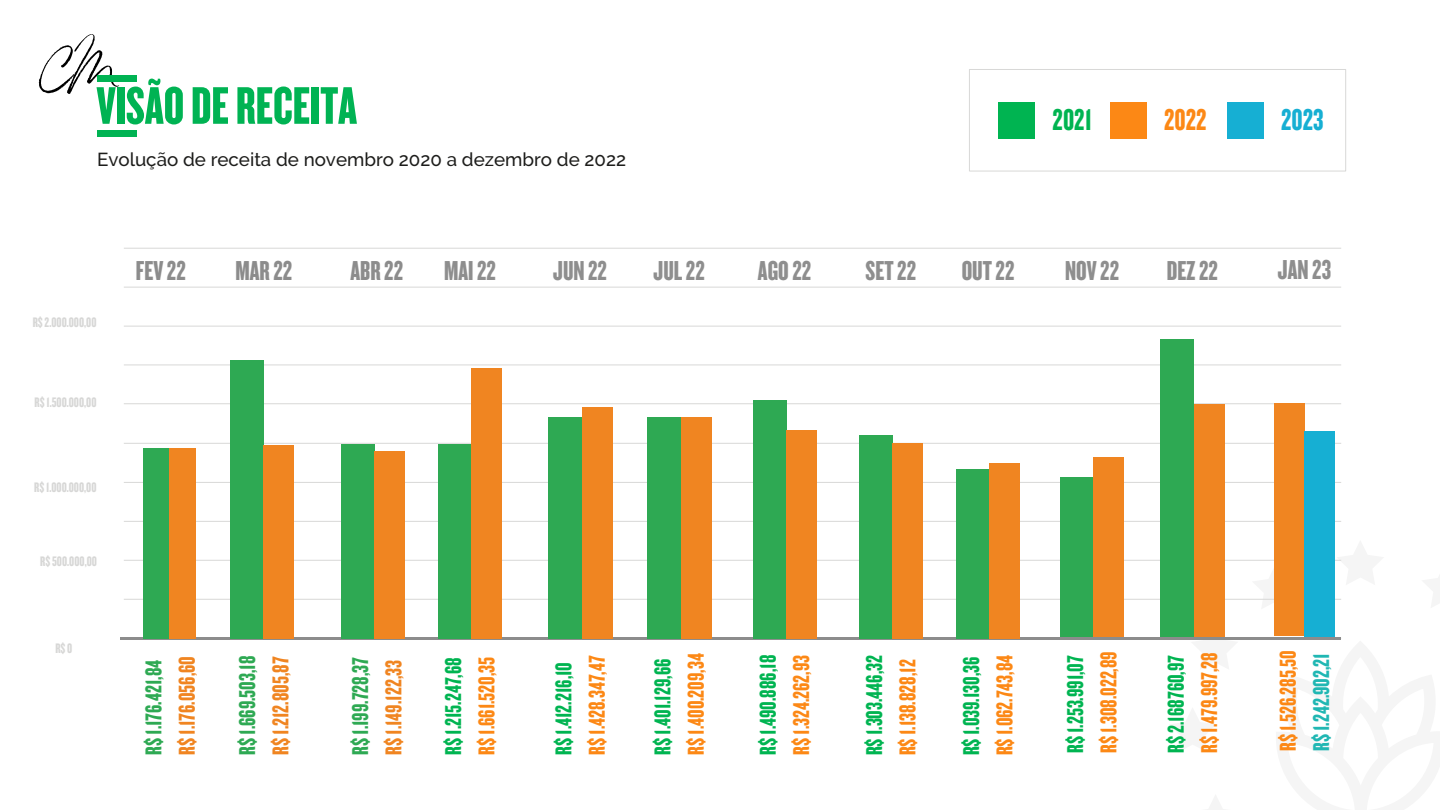
<style>
.page{position:relative;width:1440px;height:810px;background:#fff}
.page>*{position:absolute;margin:0;border:0;box-sizing:border-box;transform-origin:0 0}
.t1{font:54.97px "Knockout 68 Full Featherwt";color:#00b353}
.t2{font:31.35px "Knockout 68 Full Featherwt";color:#00b451}
.t3{font:31.35px "Knockout 68 Full Featherwt";color:#fc8815}
.t4{font:31.35px "Knockout 68 Full Featherwt";color:#16afd3}
.t5{font:28.42px "Knockout 68 Full Featherwt";color:#8e8e8e}
.t6{font:28.42px "Knockout 68 Full Featherwt";color:#8c8c8c}
.t7{font:23.85px "Knockout 68 Full Featherwt";color:#fc8815}
.t8{font:23.85px "Knockout 68 Full Featherwt";color:#00b451}
.t9{font:23.85px "Knockout 68 Full Featherwt";color:#2ea953}
.t10{font:23.85px "Knockout 68 Full Featherwt";color:#f08521}
.t11{font:23.85px "Knockout 68 Full Featherwt";color:#20b7b3}
.t12{font:500 18.75px "Raleway";color:#1d1d1b}
.t13{font:14.33px "Knockout 68 Full Featherwt";color:#d7d7d6}
</style>
<div class="page">
<svg style="left:1191px;top:625px;width:47px;height:15px"></svg>
<hr style="left:124px;top:599px;width:1217px;height:1px;background:#d8d8d7">
<hr style="left:124px;top:560px;width:1217px;height:1px;background:#d8d8d7">
<hr style="left:124px;top:521px;width:1217px;height:1px;background:#d8d8d7">
<hr style="left:124px;top:482px;width:1217px;height:1px;background:#d8d8d7">
<hr style="left:124px;top:443px;width:1217px;height:1px;background:#d8d8d7">
<hr style="left:124px;top:403px;width:1217px;height:1px;background:#d8d8d7">
<hr style="left:124px;top:365px;width:1217px;height:1px;background:#d8d8d7">
<hr style="left:124px;top:326px;width:1217px;height:1px;background:#d8d8d7">
<hr style="left:124px;top:287px;width:1217px;height:1px;background:#d8d8d7">
<hr style="left:124px;top:248px;width:1217px;height:1px;background:#d8d8d7">
<svg style="left:39px;top:34px;width:80px;height:60px"></svg>
<div style="left:97px;top:75px;width:40px;height:6px;background:#00b353"></div>
<div style="left:97px;top:130px;width:40px;height:6px;background:#00b353"></div>
<div style="left:998px;top:102px;width:37px;height:36px;background:#00b451"></div>
<div style="left:969px;top:69px;width:377px;height:102px;border:1px solid #d8d8d7"></div>
<div style="left:1110px;top:102px;width:36px;height:36px;background:#fc8815"></div>
<div style="left:1227px;top:102px;width:36px;height:36px;background:#16afd3"></div>
<hr style="left:121px;top:637px;width:1220px;height:2px;background:#8c8c8c">
<div style="left:230px;top:360px;width:33px;height:279px;background:#2ea953"></div>
<div style="left:263px;top:445px;width:31px;height:194px;background:#f08521"></div>
<div style="left:143px;top:448px;width:26px;height:191px;background:#2ea953"></div>
<div style="left:169px;top:448px;width:27px;height:191px;background:#f08521"></div>
<div style="left:341px;top:444px;width:34px;height:195px;background:#2ea953"></div>
<div style="left:375px;top:451px;width:30px;height:188px;background:#f08521"></div>
<div style="left:438px;top:444px;width:34px;height:195px;background:#2ea953"></div>
<div style="left:472px;top:368px;width:30px;height:271px;background:#f08521"></div>
<div style="left:548px;top:417px;width:34px;height:222px;background:#2ea953"></div>
<div style="left:582px;top:407px;width:30px;height:232px;background:#f08521"></div>
<div style="left:647px;top:417px;width:34px;height:222px;background:#2ea953"></div>
<div style="left:681px;top:417px;width:30px;height:222px;background:#f08521"></div>
<div style="left:753px;top:400px;width:33px;height:239px;background:#2ea953"></div>
<div style="left:786px;top:430px;width:31px;height:209px;background:#f08521"></div>
<div style="left:859px;top:436px;width:34px;height:203px;background:#2ea953"></div>
<div style="left:893px;top:443px;width:30px;height:196px;background:#f08521"></div>
<div style="left:956px;top:470px;width:34px;height:169px;background:#2ea953"></div>
<div style="left:990px;top:464px;width:30px;height:175px;background:#f08521"></div>
<div style="left:1060px;top:477px;width:34px;height:160px;background:#2ea953"></div>
<div style="left:1094px;top:457px;width:30px;height:180px;background:#f08521"></div>
<div style="left:1161px;top:339px;width:33px;height:297px;background:#2ea953"></div>
<div style="left:1194px;top:404px;width:30px;height:232px;background:#f08521"></div>
<div style="left:1274px;top:404px;width:31px;height:232px;background:#f08521"></div>
<div style="left:1305px;top:431px;width:30px;height:205px;background:#16afd3"></div>
<h1 class="t1" style="left:97px;top:72px;width:262px">VISÃO DE RECEITA</h1>
<p class="t12" style="left:97px;top:148px;width:531px">Evolução de receita de novembro 2020 a dezembro de 2022</p>
<h2 class="t2" style="left:1053px;top:100px;width:41px">2021</h2>
<h2 class="t3" style="left:1164px;top:100px;width:44px">2022</h2>
<h2 class="t4" style="left:1281px;top:100px;width:44px">2023</h2>
<p class="t13" style="left:33px;top:314px;width:65px">R$ 2.000.000,00</p>
<p class="t13" style="left:35px;top:394px;width:63px">R$ 1.500.000,00</p>
<p class="t13" style="left:34px;top:478px;width:64px">R$ 1.000.000,00</p>
<p class="t13" style="left:40px;top:552px;width:58px">R$ 500.000,00</p>
<p class="t13" style="left:55px;top:640px;width:19px">R$ 0</p>
<p class="t6" style="left:136px;top:254px;width:52px">FEV 22</p>
<p class="t6" style="left:235px;top:254px;width:58px">MAR 22</p>
<p class="t6" style="left:350px;top:254px;width:54px">ABR 22</p>
<p class="t5" style="left:444px;top:254px;width:53px">MAI 22</p>
<p class="t5" style="left:553px;top:254px;width:55px">JUN 22</p>
<p class="t5" style="left:654px;top:254px;width:53px">JUL 22</p>
<p class="t5" style="left:758px;top:254px;width:55px">AGO 22</p>
<p class="t5" style="left:866px;top:254px;width:52px">SET 22</p>
<p class="t5" style="left:962px;top:254px;width:54px">OUT 22</p>
<p class="t5" style="left:1065px;top:254px;width:56px">NOV 22</p>
<p class="t5" style="left:1167px;top:254px;width:53px">DEZ 22</p>
<p class="t9" style="left:139px;top:755px;width:96px;rotate:-90deg">R$ 1.176.421,84</p>
<p class="t10" style="left:172px;top:755px;width:100px;rotate:-90deg">R$ 1.176.056,60</p>
<p class="t9" style="left:233px;top:755px;width:100px;rotate:-90deg">R$ 1.669.503,18</p>
<p class="t10" style="left:266px;top:755px;width:100px;rotate:-90deg">R$ 1.212.805,87</p>
<p class="t9" style="left:346px;top:755px;width:99px;rotate:-90deg">R$ 1.199.728,37</p>
<p class="t10" style="left:379px;top:755px;width:96px;rotate:-90deg">R$ 1.149.122,33</p>
<p class="t8" style="left:439px;top:755px;width:99px;rotate:-90deg">R$ 1.215.247,68</p>
<p class="t7" style="left:472px;top:755px;width:99px;rotate:-90deg">R$ 1.661.520,35</p>
<p class="t8" style="left:549px;top:755px;width:94px;rotate:-90deg">R$ 1.412.216,10</p>
<p class="t7" style="left:582px;top:755px;width:101px;rotate:-90deg">R$ 1.428.347,47</p>
<p class="t8" style="left:648px;top:755px;width:97px;rotate:-90deg">R$ 1.401.129,66</p>
<p class="t7" style="left:681px;top:755px;width:103px;rotate:-90deg">R$ 1.400.209,34</p>
<p class="t8" style="left:753px;top:755px;width:101px;rotate:-90deg">R$ 1.490.886,18</p>
<p class="t7" style="left:787px;top:755px;width:101px;rotate:-90deg">R$ 1.324.262,93</p>
<p class="t8" style="left:860px;top:755px;width:102px;rotate:-90deg">R$ 1.303.446,32</p>
<p class="t7" style="left:893px;top:755px;width:97px;rotate:-90deg">R$ 1.138.828,12</p>
<p class="t8" style="left:957px;top:755px;width:100px;rotate:-90deg">R$ 1.039.130,36</p>
<p class="t7" style="left:990px;top:755px;width:102px;rotate:-90deg">R$ 1.062.743,84</p>
<p class="t8" style="left:1061px;top:753px;width:99px;rotate:-90deg">R$ 1.253.991,07</p>
<p class="t7" style="left:1094px;top:753px;width:103px;rotate:-90deg">R$ 1.308.022,89</p>
<p class="t8" style="left:1161px;top:753px;width:99px;rotate:-90deg">R$ 2.168760,97</p>
<p class="t7" style="left:1195px;top:753px;width:102px;rotate:-90deg">R$ 1.479.997,28</p>
<p class="t5" style="left:1278px;top:252px;width:55px">JAN 23</p>
<p class="t7" style="left:1273px;top:751px;width:102px;rotate:-90deg">R$ 1.526.285,50</p>
<p class="t11" style="left:1307px;top:751px;width:99px;rotate:-90deg">R$ 1.242.902,21</p>
</div>
